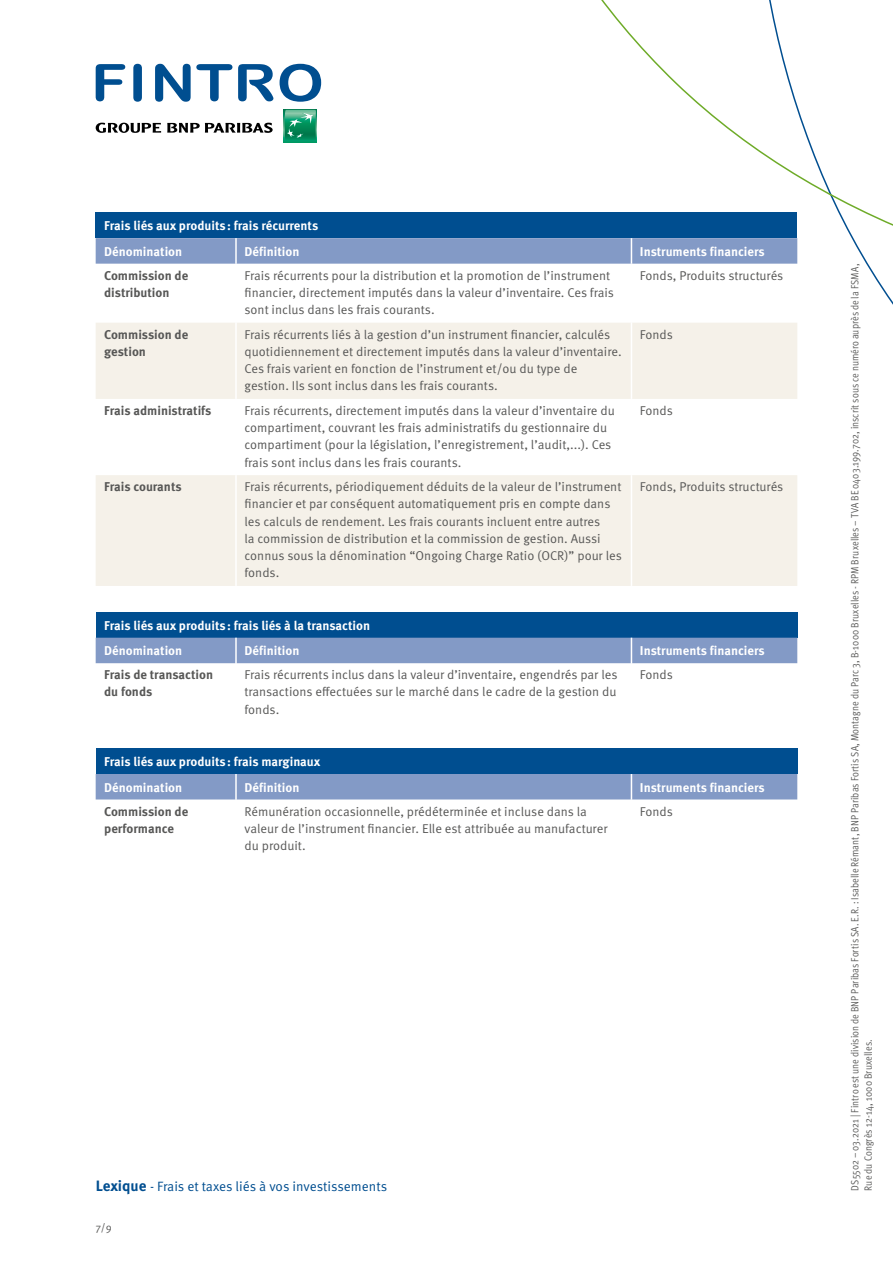
<style>
.page{position:relative;width:893px;height:1263px;background:#fff}
.page>*{position:absolute;margin:0;border:0;box-sizing:border-box;transform-origin:0 0}
.t1{font:13.5px "Meta OT Norm";letter-spacing:-.005em;color:#004e90}
.t2{font:12.75px/17.2px "Meta OT Norm";color:#575756}
.t3{font:700 12.75px/25.5px "Meta OT";color:#fff}
.t4{font:700 12.75px/17.2px "Meta OT";color:#575756}
.t5{font:10.5px/13.5px "Meta OT Cond Norm";letter-spacing:.01em;color:#575756}
.t6{font:10.5px "Meta OT Norm";color:#575756}
.s1{font-family:"Meta OT";font-weight:700;font-size:15px}
</style>
<div class="page">
<svg style="left:578px;top:0;width:315px;height:305px"></svg>
<svg style="left:96px;top:64px;width:29px;height:37px"></svg>
<svg style="left:133px;top:64px;width:9px;height:38px"></svg>
<svg style="left:155px;top:64px;width:77px;height:38px"></svg>
<svg style="left:280px;top:64px;width:41px;height:38px"></svg>
<svg style="left:238px;top:64px;width:35px;height:37px"></svg>
<svg style="left:96px;top:123px;width:65px;height:10px"></svg>
<svg style="left:167px;top:123px;width:106px;height:10px"></svg>
<svg style="left:284px;top:109px;width:33px;height:33px"></svg>
<svg style="left:284px;top:110px;width:32px;height:31px"></svg>
<div style="left:96px;top:213px;width:701px;height:25px;background:#004e90"></div>
<svg style="left:96px;top:323px;width:701px;height:263px;fill:#f5f1e9"></svg>
<svg style="left:96px;top:238px;width:701px;height:26px;background:#859cc7"></svg>
<hr style="left:631px;top:264px;width:1px;height:59px;background:#fff">
<hr style="left:235px;top:323px;width:2px;height:76px;background:#fff">
<hr style="left:631px;top:323px;width:1px;height:76px;background:#fff">
<hr style="left:235px;top:399px;width:2px;height:76px;background:#fff">
<hr style="left:631px;top:399px;width:1px;height:76px;background:#fff">
<hr style="left:235px;top:475px;width:2px;height:111px;background:#fff">
<hr style="left:631px;top:475px;width:1px;height:111px;background:#fff">
<div style="left:96px;top:612px;width:701px;height:26px;background:#004e90"></div>
<div style="left:96px;top:638px;width:701px;height:25px;background:#839ac6"></div>
<div style="left:96px;top:748px;width:701px;height:26px;background:#004e90"></div>
<div style="left:96px;top:774px;width:701px;height:25px;background:#839ac6"></div>
<p class="t3" style="left:104px;top:213px;width:216px">Frais liés aux produits: frais récurrents<br>Dénomination</p>
<p class="t3" style="left:244px;top:239px;width:56px">Définition</p>
<p class="t3" style="left:640px;top:239px;width:126px">Instruments financiers</p>
<p class="t4" style="left:104px;top:267px;width:86px">Commission de distribution</p>
<p class="t2" style="left:244px;top:267px;width:371px">Frais récurrents pour la distribution et la promotion de l’instrument financier, directement imputés dans la valeur d’inventaire. Ces frais sont inclus dans les frais courants.</p>
<p class="t2" style="left:640px;top:267px;width:145px">Fonds, Produits structurés</p>
<p class="t4" style="left:104px;top:326px;width:86px">Commission de gestion</p>
<p class="t2" style="left:244px;top:326px;width:379px">Frais récurrents liés à la gestion d’un instrument financier, calculés quotidiennement et directement imputés dans la valeur d’inventaire.<br>Ces frais varient en fonction de l’instrument et/ou du type de gestion. Ils sont inclus dans les frais courants.</p>
<p class="t2" style="left:640px;top:326px;width:34px">Fonds</p>
<p class="t4" style="left:104px;top:402px;width:109px">Frais administratifs</p>
<p class="t2" style="left:244px;top:402px;width:372px">Frais récurrents, directement imputés dans la valeur d’inventaire du compartiment, couvrant les frais administratifs du gestionnaire du compartiment (pour la législation, l’enregistrement, l’audit,...). Ces frais sont inclus dans les frais courants.</p>
<p class="t2" style="left:640px;top:402px;width:34px">Fonds</p>
<p class="t4" style="left:104px;top:478px;width:79px">Frais courants</p>
<p class="t2" style="left:244px;top:478px;width:379px">Frais récurrents, périodiquement déduits de la valeur de l’instrument financier et par conséquent automatiquement pris en compte dans les calculs de rendement. Les frais courants incluent entre autres<br>la commission de distribution et la commission de gestion. Aussi connus sous la dénomination “Ongoing Charge Ratio (OCR)” pour les fonds.</p>
<p class="t2" style="left:640px;top:478px;width:145px">Fonds, Produits structurés</p>
<p class="t3" style="left:104px;top:613px;width:268px">Frais liés aux produits: frais liés à la transaction<br>Dénomination</p>
<p class="t3" style="left:244px;top:638px;width:56px">Définition</p>
<p class="t3" style="left:640px;top:638px;width:126px">Instruments financiers</p>
<p class="t4" style="left:104px;top:666px;width:110px">Frais de transaction du fonds</p>
<p class="t2" style="left:244px;top:666px;width:374px;text-align:justify">Frais récurrents inclus dans la valeur d’inventaire, engendrés par les transactions effectuées sur le marché dans le cadre de la gestion du fonds.</p>
<p class="t2" style="left:640px;top:666px;width:34px">Fonds</p>
<p class="t3" style="left:104px;top:749px;width:218px">Frais liés aux produits: frais marginaux<br>Dénomination</p>
<p class="t3" style="left:244px;top:774px;width:56px">Définition</p>
<p class="t3" style="left:640px;top:774px;width:126px">Instruments financiers</p>
<p class="t4" style="left:104px;top:802px;width:86px">Commission de performance</p>
<p class="t2" style="left:244px;top:803px;width:364px">Rémunération occasionnelle, prédéterminée et incluse dans la valeur de l’instrument financier. Elle est attribuée au manufacturer du produit.</p>
<p class="t2" style="left:640px;top:803px;width:34px">Fonds</p>
<p class="t1" style="left:96px;top:1178px;width:293px"><span class="s1">Lexique</span> - Frais et taxes liés à vos investissements</p>
<p class="t6" style="left:96px;top:1220px;width:18px">7/9</p>
<p class="t5" style="left:848px;top:1190px;width:929px;rotate:-90deg">DS5502 – 03.2021 | Fintro est une division de BNP Paribas Fortis SA. E.R. : Isabelle Rémant, BNP Paribas Fortis SA, Montagne du Parc 3, B-1000 Bruxelles - RPM Bruxelles – TVA BE 0403.199.702, inscrit sous ce numéro auprès de la FSMA,<br>Rue du Congrès 12-14, 1000 Bruxelles.</p>
</div>
